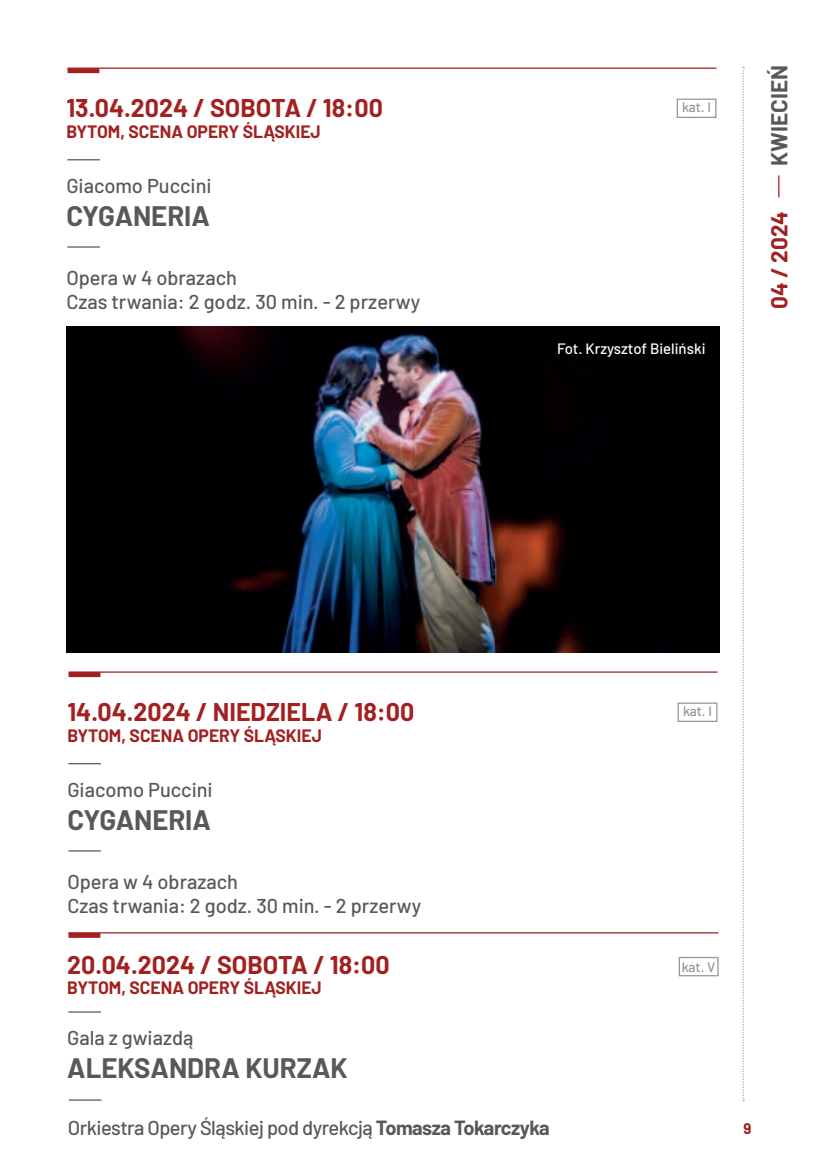
<style>
.page{position:relative;width:815px;height:1170px;background:#fff}
.page>*{position:absolute;margin:0;border:0;box-sizing:border-box;transform-origin:0 0}
.t1{font:700 27.5px "Barlow";color:#57585a}
.t2{font:700 25px "Barlow";color:#a12120}
.t3{font:700 22.5px "Barlow";color:#57585a}
.t4{font:700 22.5px "Barlow";color:#a12120}
.t5{font:500 20px/24px "Barlow";color:#57585a}
.t6{font:500 20px "Barlow";letter-spacing:-.025em;color:#57585a}
.t7{font:700 17.5px "Barlow";color:#a12120}
.t8{font:500 15px "Barlow";color:#fff}
.t9{font:700 15px "Barlow";color:#a12120}
.t10{font:500 13.75px "Barlow";letter-spacing:-.01em;color:#939598}
.s1{font-weight:700}
</style>
<div class="page">
<svg style="left:742px;top:67px;width:2px;height:1033px"></svg>
<img style="left:67px;top:327px;width:652px;height:326px">
<svg style="left:778px;top:175px;width:1px;height:22px"></svg>
<hr style="left:68px;top:932px;width:651px;height:1px;background:#a12120">
<div style="left:68px;top:932px;width:32px;height:5px;background:#a12120"></div>
<hr style="left:68px;top:1011px;width:33px;height:1px;background:#57585a">
<hr style="left:69px;top:1099px;width:32px;height:1px;background:#57585a">
<div style="left:679px;top:956px;width:40px;height:20px;border:1px solid #939598"></div>
<hr style="left:68px;top:68px;width:648px;height:1px;background:#a12120">
<div style="left:68px;top:68px;width:31px;height:5px;background:#a12120"></div>
<hr style="left:67px;top:159px;width:33px;height:1px;background:#57585a">
<hr style="left:67px;top:246px;width:33px;height:1px;background:#57585a">
<div style="left:677px;top:99px;width:39px;height:19px;border:1px solid #939598"></div>
<hr style="left:69px;top:671px;width:649px;height:1px;background:#a12120">
<div style="left:69px;top:672px;width:31px;height:5px;background:#a12120"></div>
<hr style="left:68px;top:763px;width:33px;height:1px;background:#57585a">
<hr style="left:68px;top:850px;width:33px;height:1px;background:#57585a">
<div style="left:678px;top:702px;width:39px;height:20px;border:1px solid #939598"></div>
<p class="t2" style="left:66px;top:99px;width:318px">13.04.2024 / SOBOTA / 18:00</p>
<p class="t7" style="left:66px;top:125px;width:256px">BYTOM, SCENA OPERY ŚLĄSKIEJ</p>
<p class="t5" style="left:66px;top:172px;width:147px">Giacomo Puccini</p>
<h1 class="t1" style="left:66px;top:206px;width:145px">CYGANERIA</h1>
<p class="t5" style="left:66px;top:264px;width:355px">Opera w 4 obrazach<br>Czas trwania: 2 godz. 30 min. - 2 przerwy</p>
<p class="t10" style="left:682px;top:102px;width:31px">kat. I</p>
<p class="t8" style="left:557px;top:338px;width:150px">Fot. Krzysztof Bieliński</p>
<p class="t3" style="left:763px;top:166px;width:102px;rotate:-90deg">KWIECIEŃ</p>
<p class="t4" style="left:767px;top:309px;width:99px;rotate:-90deg">04 / 2024</p>
<p class="t2" style="left:67px;top:702px;width:349px">14.04.2024 / NIEDZIELA / 18:00</p>
<p class="t7" style="left:67px;top:729px;width:256px">BYTOM, SCENA OPERY ŚLĄSKIEJ</p>
<p class="t5" style="left:67px;top:775px;width:147px">Giacomo Puccini</p>
<h1 class="t1" style="left:67px;top:809px;width:145px">CYGANERIA</h1>
<p class="t5" style="left:67px;top:868px;width:355px">Opera w 4 obrazach<br>Czas trwania: 2 godz. 30 min. - 2 przerwy</p>
<p class="t2" style="left:67px;top:956px;width:324px">20.04.2024 / SOBOTA / 18:00</p>
<p class="t7" style="left:67px;top:981px;width:256px">BYTOM, SCENA OPERY ŚLĄSKIEJ</p>
<p class="t5" style="left:67px;top:1024px;width:128px">Gala z gwiazdą</p>
<h1 class="t1" style="left:67px;top:1057px;width:282px">ALEKSANDRA KURZAK</h1>
<p class="t6" style="left:68px;top:1112px;width:483px">Orkiestra Opery Śląskiej pod dyrekcją <span class="s1">Tomasza Tokarczyka</span></p>
<p class="t10" style="left:683px;top:706px;width:31px">kat. I</p>
<p class="t10" style="left:682px;top:956px;width:35px">kat. V</p>
<p class="t9" style="left:743px;top:1123px;width:9px">9</p>
</div>
